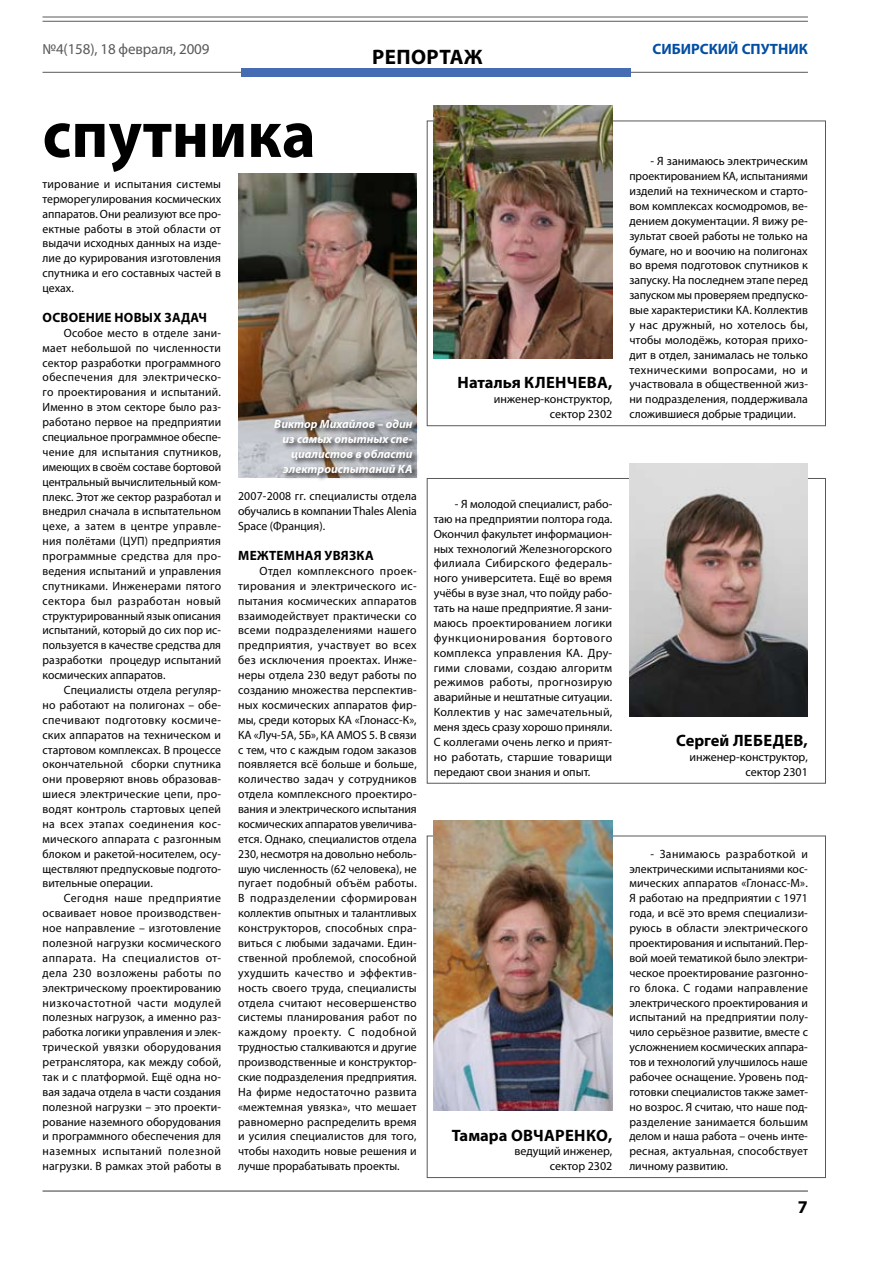
<style>
.page{position:relative;width:893px;height:1263px;background:#fff}
.page>*{position:absolute;margin:0;border:0;box-sizing:border-box;transform-origin:0 0}
.t1{font:700 67.5px "Myriad Pro";color:#000;scale:.95 1}
.t2{font:700 21px "Myriad Pro";color:#000}
.t3{font:700 18px "Myriad Pro";color:#000}
.t4{font:700 16.5px "Myriad Pro";letter-spacing:.02em;color:#000}
.t5{font:15px "Myriad Pro";letter-spacing:-.01em;color:#58595b}
.t6{font:700 15px "Myriad Pro";color:#034ea2}
.t7{font:700 13.5px "Myriad Pro";letter-spacing:.02em;color:#000}
.t8{font:12px/14.9px "Myriad Pro";color:#000;text-align:justify}
.t9{font:italic 700 12px/14.9px "Myriad Pro";color:#fff;text-align:right}
</style>
<div class="page">
<hr style="left:43px;top:17px;width:765px;height:1px;background:#58595b">
<hr style="left:43px;top:72px;width:765px;height:1px;background:#58595b">
<hr style="left:43px;top:21px;width:765px;height:1px;background:#58595b">
<hr style="left:43px;top:1190px;width:765px;height:2px;background:#797b7d">
<div style="left:242px;top:68px;width:389px;height:9px;background:#466cb4"></div>
<img style="left:238px;top:173px;width:179px;height:304px">
<img style="left:434px;top:106px;width:178px;height:253px">
<img style="left:434px;top:821px;width:178px;height:290px">
<img style="left:629px;top:463px;width:179px;height:253px">
<div style="left:273px;top:418px;width:203px;height:106px;background:#000;opacity:.75"></div>
<p class="t5" style="left:43px;top:39px;width:168px">№4(158), 18 февраля, 2009</p>
<p class="t6" style="left:653px;top:39px;width:20px">CИБИРСКИЙ</p>
<p class="t6" style="left:742px;top:39px;width:11px">СПУТНИК</p>
<h2 class="t2" style="left:372px;top:43px;width:13px">РЕП</h2>
<h2 class="t2" style="left:411px;top:43px;width:31px">ОРТАЖ</h2>
<h1 class="t1" style="left:43px;top:90px;width:289px">спутника</h1>
<p class="t8" style="left:43px;top:176px;width:180px">тирование и испытания системы терморегулирования космических аппаратов. Они реализуют все про&shy;ектные работы в этой области от выдачи исходных данных на изде&shy;лие до курирования изготовления спутника и его составных частей в цехах.</p>
<p class="t7" style="left:43px;top:309px;width:166px">Освоение новых задач</p>
<p class="t8" style="left:43px;top:325px;width:180px;text-indent:21px">Особое место в отделе зани&shy;мает небольшой по численности сектор разработки программного обеспечения для электрическо&shy;го проектирования и испытаний.<br>Именно в этом секторе было раз&shy;работано первое на предприятии специальное программное обеспе&shy;чение для испытания спутников, имеющих в своём составе бортовой центральный вычислительный ком&shy;плекс. Этот же сектор разработал и внедрил сначала в испытательном цехе, а затем в центре управле&shy;ния полётами (ЦУП) предприятия программные средства для про&shy;ведения испытаний и управления спутниками. Инженерами пятого сектора был разработан новый структурированный язык описания испытаний, который до сих пор ис&shy;пользуется в качестве средства для разработки процедур испытаний космических аппаратов.</p>
<p class="t8" style="left:43px;top:682px;width:180px;text-indent:21px">Специалисты отдела регуляр&shy;но работают на полигонах – обе&shy;спечивают подготовку космиче&shy;ских аппаратов на техническом и стартовом комплексах. В процессе окончательной сборки спутника они проверяют вновь образовав&shy;шиеся электрические цепи, про&shy;водят контроль стартовых цепей на всех этапах соединения кос&shy;мического аппарата с разгонным блоком и ракетой-носителем, осу&shy;ществляют предпусковые подгото&shy;вительные операции.</p>
<p class="t8" style="left:43px;top:891px;width:180px;text-indent:21px">Сегодня наше предприятие осваивает новое производствен&shy;ное направление – изготовление полезной нагрузки космического аппарата. На специалистов от&shy;дела 230 возложены работы по электрическому проектированию низкочастотной части модулей полезных нагрузок, а именно раз&shy;работка логики управления и элек&shy;трической увязки оборудования ретранслятора, как между собой, так и с платформой. Ещё одна но&shy;вая задача отдела в части создания полезной нагрузки – это проекти&shy;рование наземного оборудования и программного обеспечения для наземных испытаний полезной нагрузки. В рамках этой работы в</p>
<p class="t9" style="left:274px;top:416px;width:140px">Виктор Михайлов – один из самых опытных спе&shy;циалистов в области электроиспытаний КА</p>
<p class="t8" style="left:238px;top:489px;width:180px">2007-2008 гг. специалисты отдела обучались в компании Thales Alenia Space (Франция).</p>
<p class="t7" style="left:238px;top:547px;width:137px">Межтемная увязка</p>
<p class="t8" style="left:238px;top:563px;width:180px;text-indent:21px">Отдел комплексного проек&shy;тирования и электрического ис&shy;пытания космических аппаратов взаимодействует практически со всеми подразделениями нашего предприятия, участвует во всех без исключения проектах. Инже&shy;неры отдела 230 ведут работы по созданию множества перспектив&shy;ных космических аппаратов фир&shy;мы, среди которых КА «Глонасс-К», КА «Луч-5А, 5Б», КА AMOS 5. В связи с тем, что с каждым годом заказов появляется всё больше и больше, количество задач у сотрудников отдела комплексного проектиро&shy;вания и электрического испытания космических аппаратов увеличива&shy;ется. Однако, специалистов отдела 230, несмотря на довольно неболь&shy;шую численность (62 человека), не пугает подобный объём работы.<br>В подразделении сформирован коллектив опытных и талантливых конструкторов, способных спра&shy;виться с любыми задачами. Един&shy;ственной проблемой, способной ухудшить качество и эффектив&shy;ность своего труда, специалисты отдела считают несовершенство системы планирования работ по каждому проекту. С подобной трудностью сталкиваются и другие производственные и конструктор&shy;ские подразделения предприятия.<br>На фирме недостаточно развита «межтемная увязка», что мешает равномерно распределить время и усилия специалистов для того, чтобы находить новые решения и лучше прорабатывать проекты.</p>
<h3 class="t4" style="left:458px;top:372px;width:156px">Наталья Кленчева,</h3>
<p class="t8" style="left:494px;top:392px;width:120px;text-align:right">инженер-конструктор, сектор 2302</p>
<p class="t8" style="left:434px;top:496px;width:180px;text-indent:21px">- Я молодой специалист, рабо&shy;таю на предприятии полтора года.<br>Окончил факультет информацион&shy;ных технологий Железногорского филиала Сибирского федераль&shy;ного университета. Ещё во время учёбы в вузе знал, что пойду рабо&shy;тать на наше предприятие. Я зани&shy;маюсь проектированием логики функционирования бортового комплекса управления КА. Дру&shy;гими словами, создаю алгоритм режимов работы, прогнозирую аварийные и нештатные ситуации.<br>Коллектив у нас замечательный, меня здесь сразу хорошо приняли.<br>С коллегами очень легко и прият&shy;но работать, старшие товарищи передают свои знания и опыт.</p>
<h3 class="t4" style="left:452px;top:1124px;width:162px">Тамара Овчаренко,</h3>
<p class="t8" style="left:514px;top:1144px;width:99px;text-align:right">ведущий инженер, сектор 2302</p>
<p class="t8" style="left:629px;top:154px;width:180px;text-indent:21px">- Я занимаюсь электрическим проектированием КА, испытаниями изделий на техническом и старто&shy;вом комплексах космодромов, ве&shy;дением документации. Я вижу ре&shy;зультат своей работы не только на бумаге, но и воочию на полигонах во время подготовок спутников к запуску. На последнем этапе перед запуском мы проверяем предпуско&shy;вые характеристики КА. Коллектив у нас дружный, но хотелось бы, чтобы молодёжь, которая прихо&shy;дит в отдел, занималась не только техническими вопросами, но и участвовала в общественной жиз&shy;ни подразделения, поддерживала сложившиеся добрые традиции.</p>
<h3 class="t4" style="left:676px;top:730px;width:133px">Сергей Лебедев,</h3>
<p class="t8" style="left:690px;top:749px;width:120px;text-align:right">инженер-конструктор, сектор 2301</p>
<p class="t8" style="left:629px;top:846px;width:180px;text-indent:21px">- Занимаюсь разработкой и электрическими испытаниями кос&shy;мических аппаратов «Глонасс-М».<br>Я работаю на предприятии с 1971 года, и всё это время специализи&shy;руюсь в области электрического проектирования и испытаний. Пер&shy;вой моей тематикой было электри&shy;ческое проектирование разгонно&shy;го блока. С годами направление электрического проектирования и испытаний на предприятии полу&shy;чило серьёзное развитие, вместе с усложнением космических аппара&shy;тов и технологий улучшилось наше рабочее оснащение. Уровень под&shy;готовки специалистов также замет&shy;но возрос. Я считаю, что наше под&shy;разделение занимается большим делом и наша работа – очень инте&shy;ресная, актуальная, способствует личному развитию.</p>
<h3 class="t3" style="left:798px;top:1195px;width:11px">7</h3>
</div>
